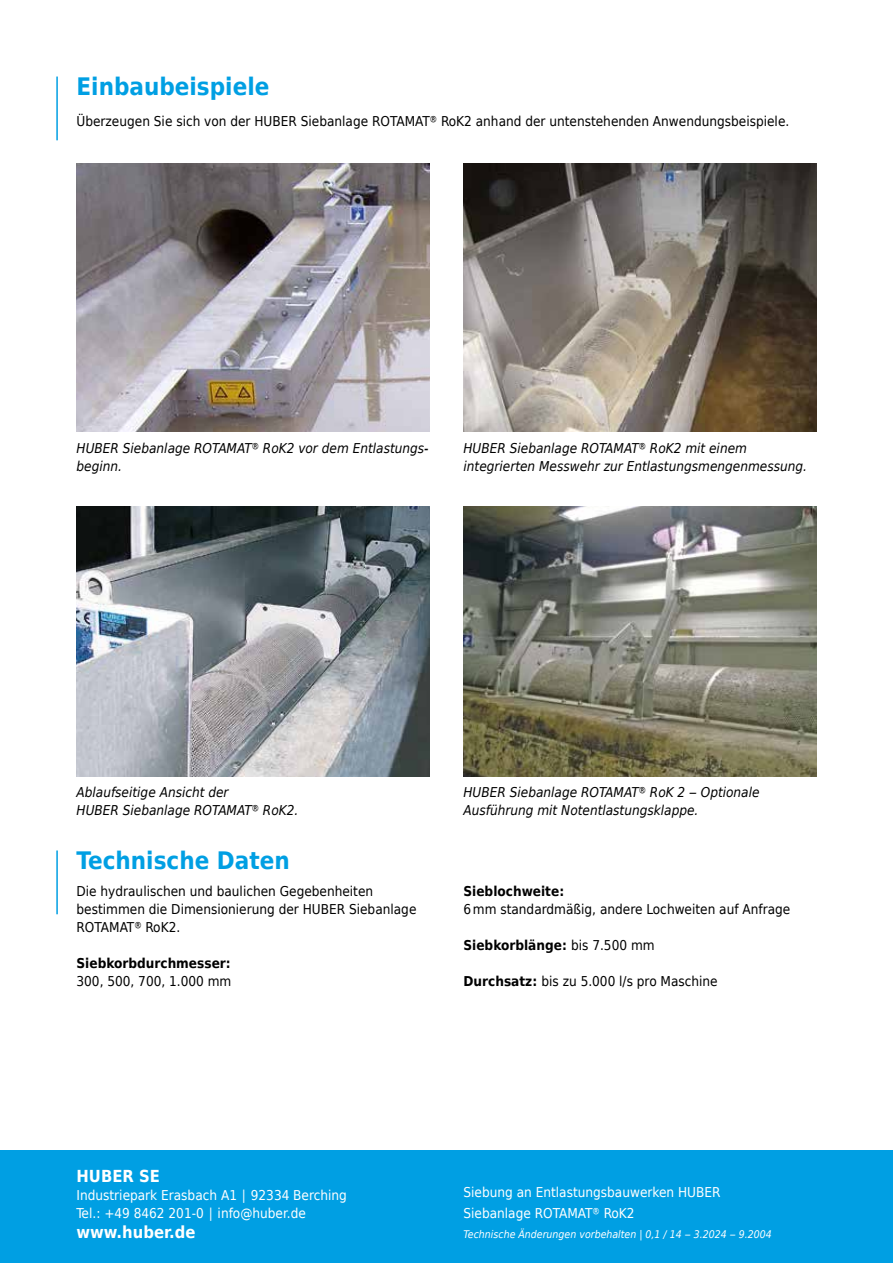
<style>
.page{position:relative;width:893px;height:1263px;background:#fff}
.page>*{position:absolute;margin:0;border:0;box-sizing:border-box;transform-origin:0 0}
.t1{font:700 24px "Huber Tec";color:#009fe3}
.t2{font:700 16.5px "Huber Tec";color:#fff}
.t3{font:13.5px/18px "Huber Tec";color:#000}
.t4{font:italic 13.5px/18px "Huber Tec";color:#000}
.t5{font:13.5px/21px "Huber Tec";color:#fff}
.t6{font:700 13.5px "Huber Tec";color:#000}
.t7{font:italic 10.5px "Huber Tec";color:#fff}
.s1{font-weight:400}
.s2{font-weight:700}
</style>
<div class="page">
<div style="left:0;top:1151px;width:893px;height:112px;background:#009fe3"></div>
<img style="left:77px;top:506px;width:352px;height:270px">
<img style="left:463px;top:506px;width:353px;height:270px">
<img style="left:77px;top:164px;width:352px;height:268px">
<img style="left:463px;top:164px;width:353px;height:268px">
<hr style="left:56px;top:77px;width:2px;height:63px;background:#009fe3">
<hr style="left:56px;top:850px;width:2px;height:64px;background:#009fe3">
<h1 class="t1" style="left:77px;top:67px;width:194px">Einbaubeispiele</h1>
<p class="t3" style="left:77px;top:111px;width:714px">Überzeugen Sie sich von der HUBER Siebanlage ROTAMAT® RoK2 anhand der untenstehenden Anwendungsbeispiele.</p>
<p class="t4" style="left:77px;top:439px;width:354px">HUBER Siebanlage ROTAMAT® RoK2 vor dem Entlastungs&shy;beginn.</p>
<p class="t4" style="left:463px;top:439px;width:345px">HUBER Siebanlage ROTAMAT® RoK2 mit einem integrierten Messwehr zur Entlastungsmengenmessung.</p>
<p class="t4" style="left:77px;top:783px;width:223px">Ablaufseitige Ansicht der<br>HUBER Siebanlage ROTAMAT® RoK2.</p>
<h1 class="t1" style="left:77px;top:840px;width:215px">Technische Daten</h1>
<p class="t3" style="left:77px;top:882px;width:341px">Die hydraulischen und baulichen Gegebenheiten bestimmen die Dimensionierung der HUBER Siebanlage<br>ROTAMAT® RoK2.</p>
<p class="t6" style="left:77px;top:953px;width:156px">Siebkorbdurchmesser:</p>
<p class="t3" style="left:77px;top:972px;width:156px">300, 500, 700, 1.000 mm</p>
<p class="t4" style="left:463px;top:783px;width:298px">HUBER Siebanlage ROTAMAT® RoK 2 – Optionale<br>Ausführung mit Notentlastungsklappe.</p>
<p class="t6" style="left:463px;top:880px;width:102px">Sieblochweite:</p>
<p class="t3" style="left:463px;top:900px;width:328px">6mm standardmäßig, andere Lochweiten auf Anfrage</p>
<p class="t6" style="left:463px;top:934px;width:193px">Siebkorblänge: <span class="s1">bis 7.500 mm</span></p>
<p class="t3" style="left:463px;top:972px;width:256px"><span class="s2">Durchsatz:</span> bis zu 5.000 l/s pro Maschine</p>
<p class="t2" style="left:77px;top:1162px;width:85px">HUBER SE</p>
<p class="t5" style="left:77px;top:1185px;width:272px;line-height:18px">Industriepark Erasbach A1 ∣ 92334 Berching<br>Tel.: +49 8462 201-0 ∣ info@huber.de</p>
<p class="t2" style="left:77px;top:1218px;width:120px">www.huber.de</p>
<p class="t5" style="left:463px;top:1181px;width:259px">Siebung an Entlastungsbauwerken HUBER<br>Siebanlage ROTAMAT® RoK2</p>
<p class="t7" style="left:463px;top:1226px;width:310px">Technische Änderungen vorbehalten | 0,1 / 14 – 3.2024 – 9.2004</p>
</div>
